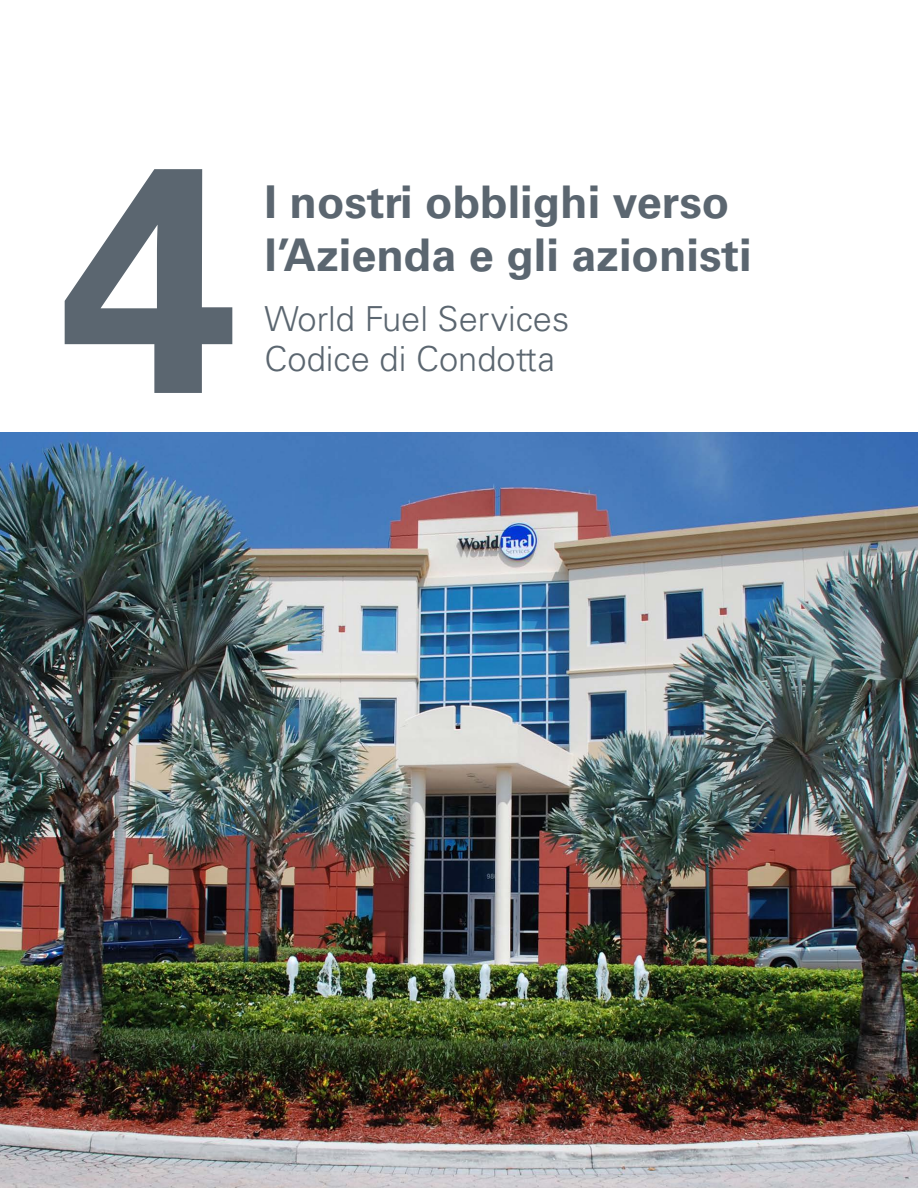
<style>
.page{position:relative;width:918px;height:1188px;background:#fff}
.page>*{position:absolute;margin:0;border:0;box-sizing:border-box;transform-origin:0 0}
.t1{font:700 320.7px "Univers LT Std";color:#5b6670}
.t2{font:700 45px/52.5px "Univers LT Std";color:#5b6670}
.t3{font:300 34.5px "Univers LT Std";color:#5b6670}
</style>
<div class="page">
<img style="left:0;top:433px;width:918px;height:755px">
<h1 class="t1" style="left:60px;top:92px;width:180px">4</h1>
<p class="t2" style="left:265px;top:176px;width:489px">I nostri obblighi verso l’Azienda e gli azionisti</p>
<p class="t3" style="left:265px;top:298px;width:306px">World Fuel Services</p>
<p class="t3" style="left:265px;top:338px;width:292px">Codice di Condotta</p>
</div>
